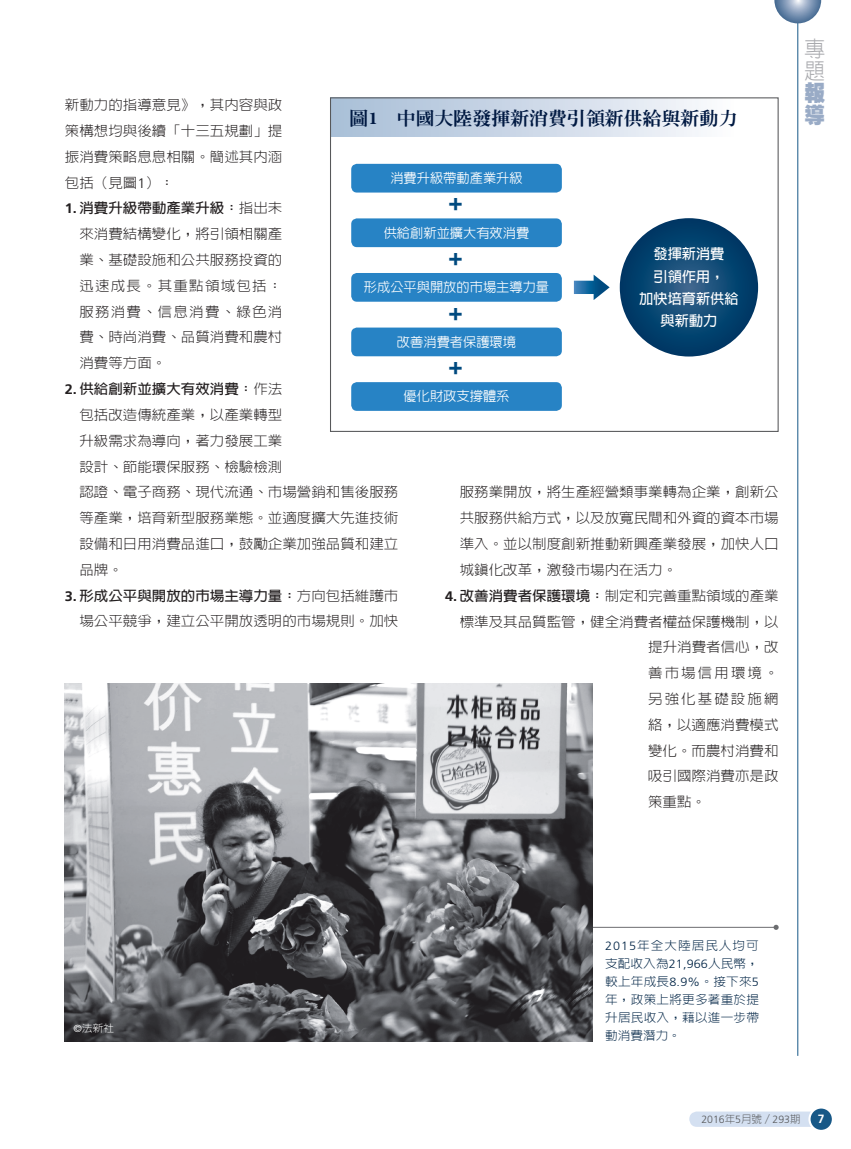
<style>
.page{position:relative;width:851px;height:1149px;background:#fff}
.page>*{position:absolute;margin:0;border:0;box-sizing:border-box;transform-origin:0 0}
.t1{font:300 21.75px/21.8px "AR Hei B5";color:#a8a9ad;scale:.95 1}
.t2{font:900 21.75px/21.8px "AR Hei B5";color:#99abc6;scale:.95 1}
.t3{font:900 18.15px "AR Hei B5";color:#004a7f}
.t4{font:800 18px "AR Ming B5";color:#001942;scale:1.05 1}
.t5{font:700 14.1px/22.2px "AR Hei B5";color:#fff;text-align:center}
.t6{font:300 13.8px/25.8px "AR Hei B5";color:#231f20;text-align:justify;scale:1.05 1}
.t7{font:500 13.2px "AR New Hei B5";color:#fff}
.t8{font:300 12px/18px "AR Hei B5";letter-spacing:.02em;color:#022546;text-align:justify;scale:1.05 1}
.t9{font:700 12px "Frutiger";color:#fff}
.t10{font:300 10.5px "Frutiger";color:#57585a}
.t11{font:300 10.2px "AR Hei B5";color:#fff;scale:1.05 1}
.s1{font-family:"Frutiger"}
.s2{font-family:"Frutiger";font-weight:700}
.s3{font-weight:700}
.s4{font-family:"Minion Pro";font-weight:700}
.s5{font-family:"AR Hei B5"}
</style>
<div class="page">
<div style="left:689px;top:1111px;width:132px;height:15px;background:#d4e0f1;border-radius:8px"></div>
<div style="left:809px;top:1107px;width:23px;height:23px;background:#175887;border-radius:50%"></div>
<div style="left:808px;top:1106px;width:25px;height:25px;border:2px solid #fff;border-radius:50%"></div>
<hr style="left:797px;top:0;width:1px;height:1055px;background:#175887">
<svg style="left:774px;top:0;width:47px;height:23px"></svg>
<div style="left:330px;top:98px;width:403px;height:38px;background:linear-gradient(to right,#a6bcd6,#f9fafc)"></div>
<svg style="left:619px;top:218px;width:139px;height:138px;background:#0c4671"></svg>
<div style="left:351px;top:164px;width:210px;height:28px;background:#2783c5;border-radius:6px"></div>
<div style="left:351px;top:218px;width:210px;height:29px;background:#2783c5;border-radius:6px"></div>
<div style="left:351px;top:273px;width:210px;height:28px;background:#2783c5;border-radius:6px"></div>
<div style="left:351px;top:327px;width:210px;height:29px;background:#2783c5;border-radius:6px"></div>
<div style="left:351px;top:382px;width:210px;height:29px;background:#2783c5;border-radius:6px"></div>
<svg style="left:573px;top:274px;width:36px;height:26px"></svg>
<div style="left:330px;top:97px;width:448px;height:335px;border:1px solid #57585a"></div>
<svg style="left:773px;top:924px;width:5px;height:5px"></svg>
<hr style="left:500px;top:926px;width:276px;height:1px;background:#6c6d70">
<img style="left:65px;top:683px;width:527px;height:357px">
<p class="t6" style="left:65px;top:92px;width:208px">新動力的指導意見》，其內容與政策構想均與後續「十三五規劃」提振消費策略息息相關。簡述其內涵包括（見圖<span class="s1">1</span>）：</p>
<p class="t6" style="left:79px;top:195px;width:195px;text-indent:-15px"><span class="s2">1.</span> <span class="s3">消費升級帶動產業升級：</span>指出未來消費結構變化，將引領相關產業、基礎設施和公共服務投資的迅速成長。其重點領域包括：服務消費、信息消費、綠色消費、時尚消費、品質消費和農村消費等方面。</p>
<p class="t6" style="left:79px;top:376px;width:195px;text-indent:-15px"><span class="s2">2.</span> <span class="s3">供給創新並擴大有效消費：</span>作法包括改造傳統產業，以產業轉型升級需求為導向，著力發展工業設計、節能環保服務、檢驗檢測</p>
<h3 class="t4" style="left:349px;top:109px;width:370px">圖<span class="s4">1</span> 中國大陸發揮新消費引領新供給與新動力</h3>
<p class="t7" style="left:390px;top:171px;width:134px">消費升級帶動產業升級</p>
<h2 class="t3" style="left:446px;top:195px;width:20px">＋</h2>
<p class="t7" style="left:383px;top:226px;width:147px">供給創新並擴大有效消費</p>
<h2 class="t3" style="left:446px;top:250px;width:20px">＋</h2>
<p class="t7" style="left:364px;top:280px;width:187px">形成公平與開放的市場主導力量</p>
<h2 class="t3" style="left:446px;top:304px;width:20px">＋</h2>
<p class="t7" style="left:397px;top:335px;width:121px">改善消費者保護環境</p>
<h2 class="t3" style="left:446px;top:359px;width:20px">＋</h2>
<p class="t7" style="left:403px;top:390px;width:107px">優化財政支撐體系</p>
<p class="t5" style="left:639px;top:243px;width:101px">發揮新消費<br>引領作用，<br>加快培育新供給與新動力</p>
<p class="t6" style="left:79px;top:479px;width:305px">認證、電子商務、現代流通、市場營銷和售後服務等產業，培育新型服務業態。並適度擴大先進技術設備和日用消費品進口，鼓勵企業加強品質和建立品牌。</p>
<p class="t6" style="left:65px;top:582px;width:319px;text-align:right"><span class="s2">3.</span> <span class="s3">形成公平與開放的市場主導力量：</span>方向包括維護市場公平競爭，建立公平開放透明的市場規則。加快</p>
<p class="t6" style="left:459px;top:479px;width:305px">服務業開放，將生產經營類事業轉為企業，創新公共服務供給方式，以及放寬民間和外資的資本市場準入。並以制度創新推動新興產業發展，加快人口城鎮化改革，激發市場內在活力。</p>
<p class="t6" style="left:445px;top:582px;width:319px;text-align:right"><span class="s2">4.</span> <span class="s3">改善消費者保護環境：</span>制定和完善重點領域的產業標準及其品質監管，健全消費者權益保護機制，以</p>
<p class="t6" style="left:648px;top:634px;width:126px">提升消費者信心，改善市場信用環境。另強化基礎設施網絡，以適應消費模式變化。而農村消費和吸引國際消費亦是政策重點。</p>
<h1 class="t1" style="left:804px;top:38px;width:23px">專題</h1>
<h1 class="t2" style="left:804px;top:82px;width:23px">報導</h1>
<p class="t11" style="left:73px;top:1023px;width:40px"><span class="s1">©</span>法新社</p>
<p class="t8" style="left:605px;top:935px;width:148px"><span class="s1">2015</span>年全大陸居民人均可支配收入為<span class="s1">21,966</span>人民幣，較上年成長<span class="s1">8.9%</span>。接下來<span class="s1">5</span>年，政策上將更多著重於提升居民收入，藉以進一步帶動消費潛力。</p>
<p class="t10" style="left:701px;top:1113px;width:101px">2016<span class="s5">年</span>5<span class="s5">月號／</span>293<span class="s5">期</span></p>
<p class="t9" style="left:817px;top:1111px;width:8px">7</p>
</div>
